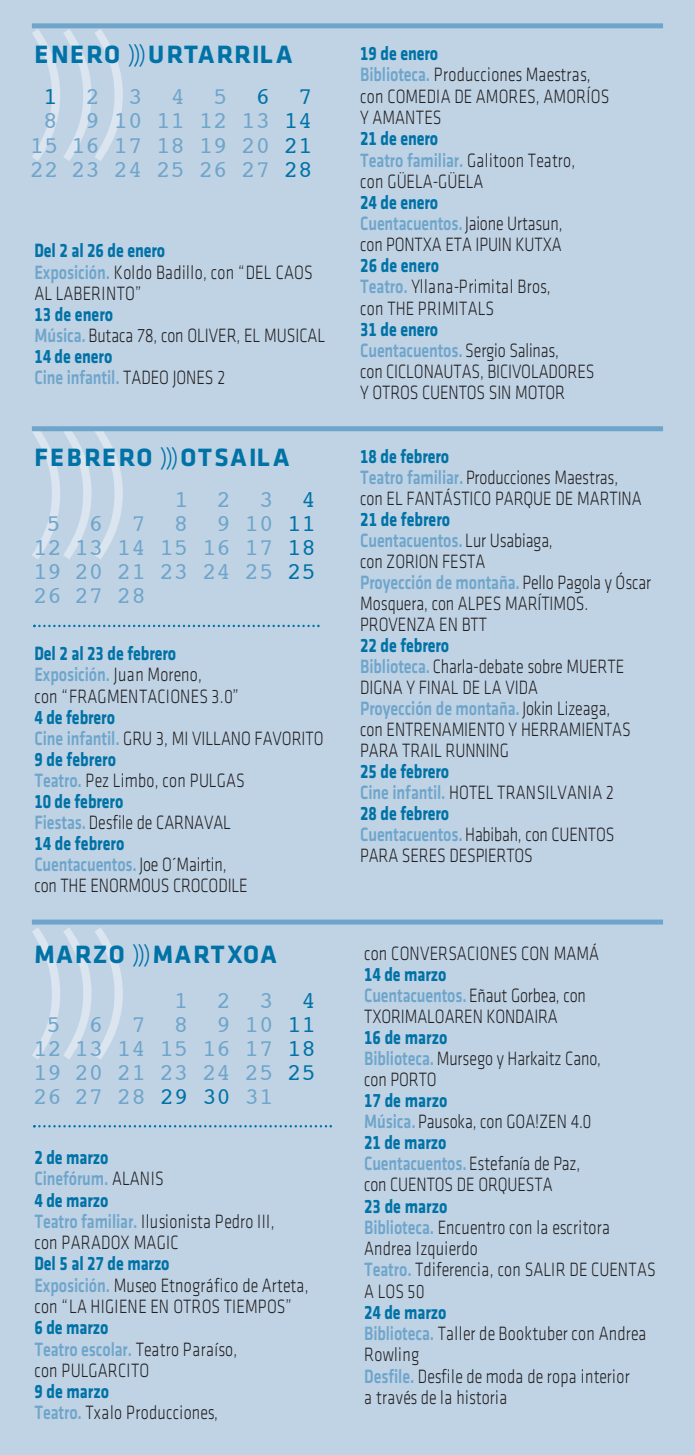
<style>
.page{position:relative;width:695px;height:1455px;background:#fff}
.page>*{position:absolute;margin:0;border:0;box-sizing:border-box;transform-origin:0 0}
.t1{font:26px "Klavika Bold Caps SC";letter-spacing:.085em;color:#0072a6}
.t2{font:26px "Klavika Bold Caps SC";letter-spacing:.045em;color:#0072a6}
.t3{font:26px "Klavika Bold Caps SC";letter-spacing:.065em;color:#0072a6}
.t4{font:24px/24px "Courier";color:#6fa5ca;text-align:center}
.t5{font:20px/21px "Klavika Light TF";letter-spacing:-.005em;color:#231f20;scale:.8 1}
.t6{font:300 20px/21.2px "Klavika";letter-spacing:.015em;color:#231f20;scale:.8 1}
.t7{font:20px "Klavika Medium OSTF";letter-spacing:-.005em;color:#6fa5ca;scale:.8 1}
.t8{font:700 20px/21.2px "Klavika";letter-spacing:-.005em;color:#0072a6;scale:.8 1}
.t9{font:300 20px "Klavika";letter-spacing:-.01em;color:#231f20;scale:.8 1}
.s1{font-family:"Klavika Light OSF";font-size:25px}
.s2{color:#0072a6}
.s3{font-weight:700;color:#0072a6}
.s4{font-family:"Klavika Medium OSTF";font-weight:400;color:#6fa5ca}
.s5{font-family:"Klavika Medium OSTF";color:#6fa5ca}
.s6{font-family:"Klavika Light TF";color:#231f20}
.s7{font-family:"Klavika";font-weight:300;color:#231f20}
.s8{font-weight:300;color:#231f20}
.s9{font-size:23.75px;color:#0072a6}
.s10{font-size:23.75px}
</style>
<div class="page">
<div style="left:0;top:0;width:694px;height:1454px;background:#bfd3e5"></div>
<svg style="left:32px;top:927px;width:91px;height:132px"></svg>
<svg style="left:32px;top:431px;width:91px;height:128px"></svg>
<svg style="left:32px;top:29px;width:91px;height:132px"></svg>
<div style="left:32px;top:23px;width:631px;height:5px;background:#6fa5ca"></div>
<svg style="left:33px;top:1125px;width:299px;height:2px"></svg>
<div style="left:32px;top:426px;width:631px;height:5px;background:#6fa5ca"></div>
<div style="left:32px;top:919px;width:631px;height:5px;background:#6fa5ca"></div>
<svg style="left:33px;top:624px;width:286px;height:3px"></svg>
<h1 class="t2" style="left:34px;top:39px;width:259px">ENERO <span class="s1">)))</span> URTARRILA</h1>
<p class="t4" style="left:30px;top:86px;width:284px"><span class="s2">1</span>2345<span class="s2">67<br></span>8 910111213<span class="s2">14<br></span>15 16 17 18 19 20 <span class="s2">21<br></span>22 23 24 25 26 27 <span class="s2">28</span></p>
<p class="t6" style="left:34px;top:242px;width:349px"><span class="s3">Del 2 al 26 de enero<br></span><span class="s4">Exposición.</span> Koldo Badillo, con “DEL CAOS<br>AL LABERINTO”</p>
<p class="t8" style="left:34px;top:305px;width:100px">13 de enero</p>
<p class="t5" style="left:34px;top:326px;width:365px"><span class="s5">Música.</span> Butaca 78, con OLIVER, EL MUSICAL</p>
<p class="t8" style="left:34px;top:347px;width:99px">14 de enero</p>
<p class="t7" style="left:34px;top:369px;width:240px">Cine infantil. <span class="s6">TADEO JONES 2</span></p>
<h1 class="t1" style="left:34px;top:442px;width:256px">FEBRERO <span class="s1">)))</span> OTSAILA</h1>
<p class="t4" style="left:174px;top:489px;width:143px">123<span class="s2">4</span></p>
<p class="t4" style="left:46px;top:513px;width:271px">5 6 7 8 910<span class="s2">11</span></p>
<p class="t4" style="left:33px;top:537px;width:284px">12 13 14 15 16 17 <span class="s2">18</span></p>
<p class="t4" style="left:33px;top:561px;width:284px">19 20 21 23 24 25 <span class="s2">25</span></p>
<p class="t4" style="left:33px;top:585px;width:114px">26 27 28</p>
<p class="t8" style="left:34px;top:644px;width:179px">Del 2 al 23 de febrero</p>
<p class="t7" style="left:34px;top:667px;width:211px">Exposición. <span class="s7">Juan Moreno,</span></p>
<p class="t6" style="left:34px;top:687px;width:257px">con “FRAGMENTACIONES 3.0”</p>
<p class="t8" style="left:34px;top:708px;width:102px">4 de febrero</p>
<p class="t5" style="left:34px;top:729px;width:363px"><span class="s5">Cine infantil.</span> GRU 3, MI VILLANO FAVORITO</p>
<p class="t8" style="left:34px;top:750px;width:264px">9 de febrero<br><span class="s4">Teatro.</span> <span class="s8">Pez Limbo, con PULGAS<br></span>10 de febrero</p>
<p class="t5" style="left:34px;top:813px;width:247px"><span class="s5">Fiestas.</span> Desfile de CARNAVAL</p>
<p class="t8" style="left:34px;top:834px;width:114px">14 de febrero</p>
<p class="t7" style="left:34px;top:856px;width:242px">Cuentacuentos. <span class="s6">Joe O´Mairtin,</span></p>
<p class="t5" style="left:34px;top:876px;width:268px">con THE ENORMOUS CROCODILE</p>
<h1 class="t3" style="left:34px;top:939px;width:244px">MARZO <span class="s1">)))</span> MARTXOA</h1>
<p class="t4" style="left:174px;top:990px;width:143px">123<span class="s2">4</span></p>
<p class="t4" style="left:46px;top:1014px;width:271px">5 6 7 8 910<span class="s2">11</span></p>
<p class="t4" style="left:33px;top:1037px;width:284px">12 13 14 15 16 17 <span class="s2">18</span></p>
<p class="t4" style="left:33px;top:1061px;width:284px">19 20 21 23 24 25 <span class="s2">25</span></p>
<p class="t4" style="left:33px;top:1085px;width:242px">26 27 28 <span class="s9">29 30</span> <span class="s10">31</span></p>
<p class="t8" style="left:34px;top:1148px;width:94px">2 de marzo</p>
<p class="t7" style="left:34px;top:1170px;width:163px">Cinefórum. <span class="s7">ALANIS</span></p>
<p class="t6" style="left:34px;top:1191px;width:302px"><span class="s3">4 de marzo<br></span><span class="s4">Teatro familiar.</span> Ilusionista Pedro III, con PARADOX MAGIC</p>
<p class="t6" style="left:34px;top:1254px;width:344px"><span class="s3">Del 5 al 27 de marzo<br></span><span class="s4">Exposición.</span> Museo Etnográfico de Arteta, con “LA HIGIENE EN OTROS TIEMPOS”</p>
<p class="t8" style="left:34px;top:1318px;width:94px">6 de marzo</p>
<p class="t7" style="left:34px;top:1340px;width:255px">Teatro escolar. <span class="s7">Teatro Paraíso,</span></p>
<p class="t6" style="left:34px;top:1361px;width:145px">con PULGARCITO</p>
<p class="t6" style="left:34px;top:1382px;width:231px"><span class="s3">9 de marzo<br></span><span class="s4">Teatro.</span> Txalo Producciones,</p>
<p class="t6" style="left:360px;top:45px;width:313px"><span class="s3">19 de enero<br></span><span class="s4">Biblioteca.</span> Producciones Maestras, con COMEDIA DE AMORES, AMORÍOS<br>Y AMANTES</p>
<p class="t8" style="left:360px;top:130px;width:99px">21 de enero</p>
<p class="t7" style="left:360px;top:152px;width:270px">Teatro familiar. <span class="s7">Galitoon Teatro,</span></p>
<p class="t9" style="left:360px;top:174px;width:155px">con GÜELA-GÜELA</p>
<p class="t8" style="left:360px;top:193px;width:99px">24 de enero</p>
<p class="t7" style="left:360px;top:215px;width:254px">Cuentacuentos. <span class="s6">Jaione Urtasun,</span></p>
<p class="t5" style="left:360px;top:235px;width:253px">con PONTXA ETA IPUIN KUTXA</p>
<p class="t6" style="left:360px;top:256px;width:239px"><span class="s3">26 de enero<br></span><span class="s4">Teatro.</span> Yllana-Primital Bros, con THE PRIMITALS</p>
<p class="t8" style="left:360px;top:320px;width:99px">31 de enero</p>
<p class="t7" style="left:360px;top:342px;width:250px">Cuentacuentos. <span class="s6">Sergio Salinas,</span></p>
<p class="t5" style="left:360px;top:362px;width:294px">con CICLONAUTAS, BICIVOLADORES<br>Y OTROS CUENTOS SIN MOTOR</p>
<p class="t8" style="left:360px;top:447px;width:113px">18 de febrero</p>
<p class="t5" style="left:360px;top:468px;width:353px"><span class="s5">Teatro familiar.</span> Producciones Maestras, con EL FANTÁSTICO PARQUE DE MARTINA</p>
<p class="t8" style="left:360px;top:510px;width:114px">21 de febrero</p>
<p class="t7" style="left:360px;top:532px;width:242px">Cuentacuentos. <span class="s6">Lur Usabiaga,</span></p>
<p class="t5" style="left:360px;top:552px;width:158px">con ZORION FESTA</p>
<p class="t7" style="left:360px;top:574px;width:365px">Proyección de montaña. <span class="s6">Pello Pagola y Óscar</span></p>
<p class="t5" style="left:360px;top:594px;width:287px">Mosquera, con ALPES MARÍTIMOS.<br>PROVENZA EN BTT</p>
<p class="t8" style="left:360px;top:636px;width:113px">22 de febrero</p>
<p class="t5" style="left:360px;top:657px;width:331px"><span class="s5">Biblioteca.</span> Charla-debate sobre MUERTE<br>DIGNA Y FINAL DE LA VIDA</p>
<p class="t7" style="left:360px;top:700px;width:314px">Proyección de montaña. <span class="s6">Jokin Lizeaga,</span></p>
<p class="t5" style="left:360px;top:720px;width:339px">con ENTRENAMIENTO Y HERRAMIENTAS<br>PARA TRAIL RUNNING</p>
<p class="t8" style="left:360px;top:762px;width:318px">25 de febrero<br><span class="s4">Cine infantil.</span> <span class="s8">HOTEL TRANSILVANIA 2<br></span>28 de febrero</p>
<p class="t5" style="left:360px;top:825px;width:319px"><span class="s5">Cuentacuentos.</span> Habibah, con CUENTOS<br>PARA SERES DESPIERTOS</p>
<p class="t6" style="left:364px;top:944px;width:295px">con CONVERSACIONES CON MAMÁ</p>
<p class="t8" style="left:364px;top:965px;width:104px">14 de marzo</p>
<p class="t5" style="left:364px;top:986px;width:278px"><span class="s5">Cuentacuentos.</span> Eñaut Gorbea, con<br>TXORIMALOAREN KONDAIRA</p>
<p class="t8" style="left:364px;top:1028px;width:105px">16 de marzo</p>
<p class="t5" style="left:364px;top:1049px;width:297px"><span class="s5">Biblioteca.</span> Mursego y Harkaitz Cano, con PORTO</p>
<p class="t8" style="left:364px;top:1091px;width:105px">17 de marzo</p>
<p class="t5" style="left:364px;top:1112px;width:285px"><span class="s5">Música.</span> Pausoka, con GOA!ZEN 4.0</p>
<p class="t8" style="left:364px;top:1133px;width:104px">21 de marzo</p>
<p class="t5" style="left:364px;top:1154px;width:271px"><span class="s5">Cuentacuentos.</span> Estefanía de Paz, con CUENTOS DE ORQUESTA</p>
<p class="t6" style="left:364px;top:1196px;width:366px"><span class="s3">23 de marzo<br></span><span class="s4">Biblioteca.</span> Encuentro con la escritora<br>Andrea Izquierdo<br><span class="s4">Teatro.</span> Tdiferencia, con SALIR DE CUENTAS<br>A LOS 50</p>
<p class="t6" style="left:364px;top:1303px;width:354px"><span class="s3">24 de marzo<br></span><span class="s4">Biblioteca.</span> Taller de Booktuber con Andrea<br>Rowling<br><span class="s4">Desfile.</span> Desfile de moda de ropa interior<br>a través de la historia</p>
</div>
